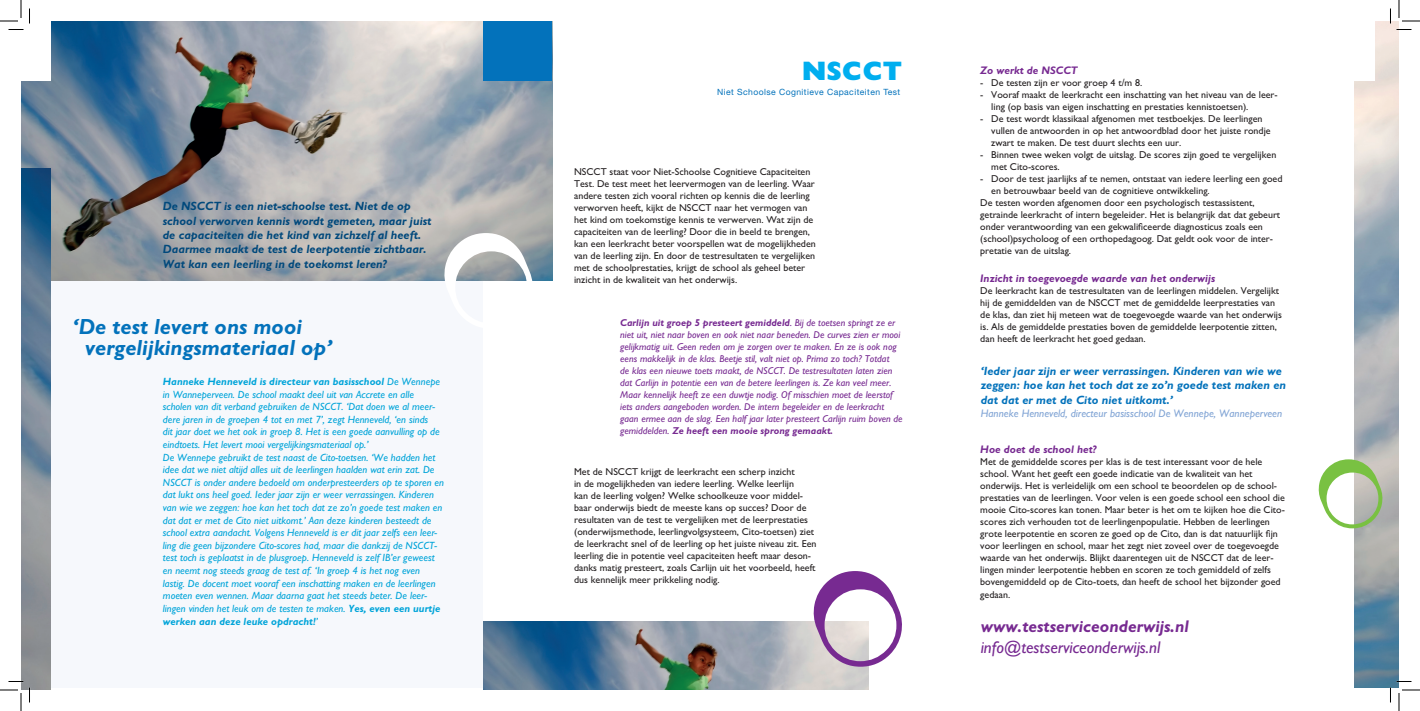
<style>
.page{position:relative;width:1420px;height:711px;background:#fff}
.page>*{position:absolute;margin:0;border:0;box-sizing:border-box;transform-origin:0 0}
.t1{font:800 26.8px "M Gill Sans";color:#00aeef}
.t2{font:italic 700 22px/21px "M Gill Sans";color:#0372bb}
.t3{font:italic 17px "M Gill Sans";color:#772a91}
.t4{font:italic 700 17px "M Gill Sans";color:#772a91}
.t5{font:italic 700 12px/14.4px "M Gill Sans";color:#01497c}
.t6{font:italic 700 12px/14.4px "M Gill Sans";color:#0372bb}
.t7{font:italic 700 11px "M Gill Sans";color:#772a91}
.t8{font:italic 11px "M Gill Sans";color:#82a5d5}
.t9{font:italic 10.5px/12.6px "M Gill Sans";color:#00a4d9}
.t10{font:10px/12px "M Gill Sans";color:#231f20}
.t11{font:italic 10px/12px "M Gill Sans";color:#772a91}
.t12{font:8.6px "Helvetica Neue LT Std";letter-spacing:.05em;color:#0372bb}
.s1{font-weight:700}
</style>
<div class="page">
<img style="left:1354px;top:22px;width:45px;height:666px">
<img style="left:483px;top:622px;width:386px;height:68px">
<div style="left:47px;top:279px;width:436px;height:409px;background:#f6f8fc"></div>
<img style="left:21px;top:21px;width:531px;height:259px">
<div style="left:483px;top:21px;width:69px;height:60px;background:#0372bb"></div>
<svg style="left:1354px;top:22px;width:21px;height:59px"></svg>
<img style="left:21px;top:168px;width:30px;height:522px">
<svg style="left:0;top:0;width:51px;height:81px"></svg>
<svg style="left:0;top:681px;width:30px;height:30px"></svg>
<svg style="left:1390px;top:0;width:30px;height:30px"></svg>
<svg style="left:1390px;top:681px;width:30px;height:30px"></svg>
<svg style="left:422px;top:216px;width:131px;height:65px;background:#9fa6a8"></svg>
<svg style="left:792px;top:621px;width:77px;height:64px;background:#d7d3d0"></svg>
<svg style="left:1354px;top:447px;width:43px;height:94px;background:#b9b7b5"></svg>
<p class="t5" style="left:163px;top:199px;width:270px">De NSCCT is een niet-schoolse test. Niet de op school verworven kennis wordt gemeten, maar juist de capaciteiten die het kind van zichzelf al heeft.<br>Daarmee maakt de test de leerpotentie zichtbaar.<br>Wat kan een leerling in de toekomst leren?</p>
<h1 class="t1" style="left:802px;top:56px;width:102px">NSCCT</h1>
<p class="t12" style="left:717px;top:86px;width:185px">Niet Schoolse Cognitieve Capaciteiten Test</p>
<p class="t10" style="left:574px;top:165px;width:243px">NSCCT staat voor Niet-Schoolse Cognitieve Capaciteiten Test. De test meet het leervermogen van de leerling. Waar andere testen zich vooral richten op kennis die de leerling verworven heeft, kijkt de NSCCT naar het vermogen van het kind om toekomstige kennis te verwerven. Wat zijn de capaciteiten van de leerling? Door die in beeld te brengen, kan een leerkracht beter voorspellen wat de mogelijkheden van de leerling zijn. En door de testresultaten te vergelijken met de schoolprestaties, krijgt de school als geheel beter inzicht in de kwaliteit van het onderwijs.</p>
<h2 class="t2" style="left:85px;top:316px;width:248px;text-indent:-12px">‘De test levert ons mooi vergelijkingsmateriaal op’</h2>
<p class="t11" style="left:620px;top:317px;width:284px"><span class="s1">Carlijn uit groep 5 presteert gemiddeld</span>. Bij de toetsen springt ze er niet uit, niet naar boven en ook niet naar beneden. De curves zien er mooi gelijkmatig uit. Geen reden om je zorgen over te maken. En ze is ook nog eens makkelijk in de klas. Beetje stil, valt niet op. Prima zo toch? Totdat<br>de klas een nieuwe toets maakt, de NSCCT. De testresultaten laten zien dat Carlijn in potentie een van de betere leerlingen is. Ze kan veel meer.<br>Maar kennelijk heeft ze een duwtje nodig. Of misschien moet de leerstof iets anders aangeboden worden. De intern begeleider en de leerkracht gaan ermee aan de slag. Een half jaar later presteert Carlijn ruim boven de gemiddelden. <span class="s1">Ze heeft een mooie sprong gemaakt.</span></p>
<p class="t9" style="left:163px;top:375px;width:283px"><span class="s1">Hanneke Henneveld is directeur van basisschool</span> De Wennepe in Wanneperveen. De school maakt deel uit van Accrete en alle scholen van dit verband gebruiken de NSCCT. ‘Dat doen we al meer&shy;dere jaren in de groepen 4 tot en met 7’, zegt Henneveld, ‘en sinds<br>dit jaar doet we het ook in groep 8. Het is een goede aanvulling op de eindtoets. Het levert mooi vergelijkingsmateriaal op.’<br>De Wennepe gebruikt de test naast de Cito-toetsen. ‘We hadden het idee dat we niet altijd alles uit de leerlingen haalden wat erin zat. De NSCCT is onder andere bedoeld om onderpresteerders op te sporen en dat lukt ons heel goed. Ieder jaar zijn er weer verrassingen. Kinderen van wie we zeggen: hoe kan het toch dat ze zo’n goede test maken en dat dat er met de Cito niet uitkomt.’ Aan deze kinderen besteedt de school extra aandacht. Volgens Henneveld is er dit jaar zelfs een leer&shy;ling die geen bijzondere Cito-scores had, maar die dankzij de NSCCT&shy;test toch is geplaatst in de plusgroep. Henneveld is zelf IB’er geweest en neemt nog steeds graag de test af. ‘In groep 4 is het nog even lastig. De docent moet vooraf een inschatting maken en de leerlingen moeten even wennen. Maar daarna gaat het steeds beter. De leer&shy;lingen vinden het leuk om de testen te maken. <span class="s1">Yes, even een uurtje werken aan deze leuke opdracht!</span>’</p>
<p class="t10" style="left:574px;top:465px;width:244px">Met de NSCCT krijgt de leerkracht een scherp inzicht<br>in de mogelijkheden van iedere leerling. Welke leerlijn<br>kan de leerling volgen? Welke schoolkeuze voor middel&shy;baar onderwijs biedt de meeste kans op succes? Door de resultaten van de test te vergelijken met de leerprestaties (onderwijsmethode, leerlingvolgsysteem, Cito-toetsen) ziet de leerkracht snel of de leerling op het juiste niveau zit. Een leerling die in potentie veel capaciteiten heeft maar deson&shy;danks matig presteert, zoals Carlijn uit het voorbeeld, heeft dus kennelijk meer prikkeling nodig.</p>
<p class="t7" style="left:980px;top:64px;width:99px">Zo werkt de NSCCT</p>
<p class="t10" style="left:980px;top:77px;width:163px">- De testen zijn er voor groep 4 t/m 8.</p>
<p class="t10" style="left:991px;top:89px;width:288px;text-indent:-11px">- Vooraf maakt de leerkracht een inschatting van het niveau van de leer&shy;ling (op basis van eigen inschatting en prestaties kennistoetsen).</p>
<p class="t10" style="left:991px;top:113px;width:281px;text-indent:-11px">- De test wordt klassikaal afgenomen met testboekjes. De leerlingen vullen de antwoorden in op het antwoordblad door het juiste rondje zwart te maken. De test duurt slechts een uur.</p>
<p class="t10" style="left:991px;top:149px;width:287px;text-indent:-11px">- Binnen twee weken volgt de uitslag. De scores zijn goed te vergelijken met Cito-scores.</p>
<p class="t10" style="left:980px;top:173px;width:304px">- Door de test jaarlijks af te nemen, ontstaat van iedere leerling een goed</p>
<p class="t10" style="left:991px;top:185px;width:220px">en betrouwbaar beeld van de cognitieve ontwikkeling.</p>
<p class="t10" style="left:980px;top:197px;width:276px">De testen worden afgenomen door een psychologisch testassistent,</p>
<p class="t10" style="left:980px;top:209px;width:301px">getrainde leerkracht of intern begeleider. Het is belangrijk dat dat gebeurt</p>
<p class="t10" style="left:980px;top:221px;width:284px">onder verantwoording van een gekwalificeerde diagnosticus zoals een</p>
<p class="t10" style="left:980px;top:233px;width:294px">(school)psycholoog of een orthopedagoog. Dat geldt ook voor de inter-</p>
<p class="t10" style="left:980px;top:245px;width:92px">pretatie van de uitslag.</p>
<p class="t7" style="left:980px;top:272px;width:236px">Inzicht in toegevoegde waarde van het onderwijs</p>
<p class="t10" style="left:980px;top:284px;width:303px">De leerkracht kan de testresultaten van de leerlingen middelen. Vergelijkt hij de gemiddelden van de NSCCT met de gemiddelde leerprestaties van de klas, dan ziet hij meteen wat de toegevoegde waarde van het onderwijs is. Als de gemiddelde prestaties boven de gemiddelde leerpotentie zitten, dan heeft de leerkracht het goed gedaan.</p>
<p class="t6" style="left:981px;top:364px;width:307px">‘Ieder jaar zijn er weer verrassingen. Kinderen van wie we zeggen: hoe kan het toch dat ze zo’n goede test maken en dat dat er met de Cito niet uitkomt.’</p>
<p class="t8" style="left:981px;top:407px;width:303px">Hanneke Henneveld, directeur basisschool De Wennepe, Wanneperveen</p>
<p class="t7" style="left:980px;top:443px;width:117px">Hoe doet de school het?</p>
<p class="t10" style="left:980px;top:456px;width:306px">Met de gemiddelde scores per klas is de test interessant voor de hele school. Want het geeft een goede indicatie van de kwaliteit van het onderwijs. Het is verleidelijk om een school te beoordelen op de school&shy;prestaties van de leerlingen. Voor velen is een goede school een school die mooie Cito-scores kan tonen. Maar beter is het om te kijken hoe die Cito&shy;scores zich verhouden tot de leerlingenpopulatie. Hebben de leerlingen grote leerpotentie en scoren ze goed op de Cito, dan is dat natuurlijk fijn voor leerlingen en school, maar het zegt niet zoveel over de toegevoegde waarde van het onderwijs. Blijkt daarentegen uit de NSCCT dat de leer&shy;lingen minder leerpotentie hebben en scoren ze toch gemiddeld of zelfs bovengemiddeld op de Cito-toets, dan heeft de school het bijzonder goed</p>
<p class="t10" style="left:980px;top:589px;width:31px">gedaan.</p>
<h3 class="t4" style="left:981px;top:617px;width:210px">www.testserviceonderwijs.nl</h3>
<h3 class="t3" style="left:981px;top:637px;width:181px">info@testserviceonderwijs.nl</h3>
</div>
